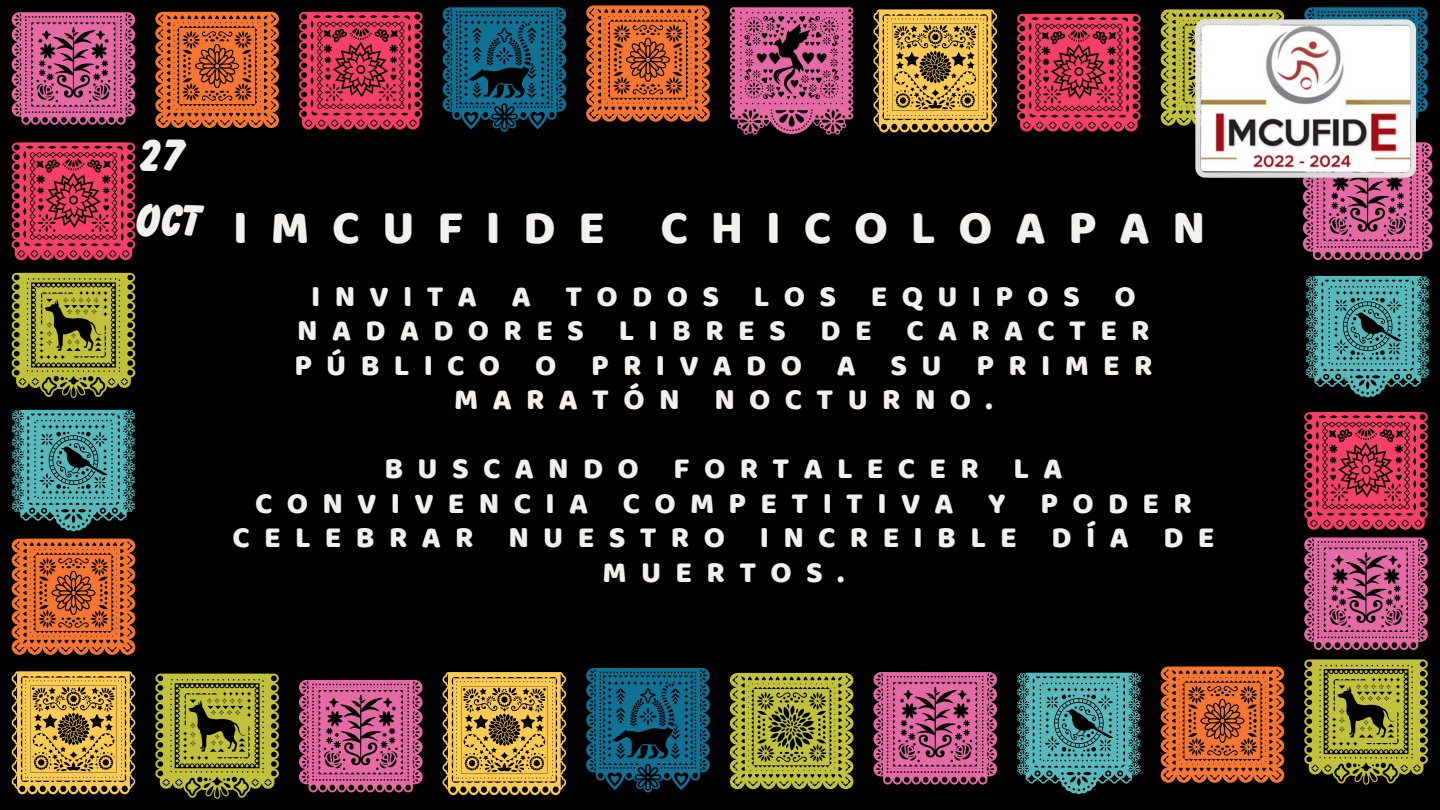
<style>
.page{position:relative;width:1440px;height:810px;background:#000}
.page>*{position:absolute;margin:0;border:0;box-sizing:border-box;transform-origin:0 0}
.t1{font:48.3px "Baloo Thambi";letter-spacing:.475em;color:#f2f1ee}
.t2{font:700 expanded 46.8px/65.3px "Balloon D";color:#f2f1ee}
.t3{font:30.3px/34.5px "Baloo Thambi";letter-spacing:.475em;color:#f2f1ee;text-align:center}
</style>
<div class="page">
<svg style="left:12px;top:410px;width:123px;height:121px"></svg>
<svg style="left:12px;top:273px;width:123px;height:125px"></svg>
<svg style="left:12px;top:142px;width:123px;height:118px;background:#b42e4c"></svg>
<svg style="left:730px;top:673px;width:123px;height:116px;background:#93932d"></svg>
<svg style="left:12px;top:539px;width:123px;height:116px;background:#c05c27"></svg>
<svg style="left:155px;top:674px;width:124px;height:125px"></svg>
<svg style="left:12px;top:671px;width:123px;height:123px;background:#ba953d"></svg>
<svg style="left:873px;top:672px;width:124px;height:113px;background:#ab4e7a"></svg>
<svg style="left:1017px;top:673px;width:124px;height:121px"></svg>
<svg style="left:1304px;top:412px;width:124px;height:118px;background:#b32e4b"></svg>
<svg style="left:1303px;top:142px;width:130px;height:118px;background:#a74c78"></svg>
<svg style="left:1161px;top:667px;width:123px;height:116px;background:#c05c26"></svg>
<svg style="left:1306px;top:276px;width:123px;height:121px"></svg>
<svg style="left:299px;top:680px;width:124px;height:112px;background:#ab4e7a"></svg>
<svg style="left:586px;top:668px;width:124px;height:124px"></svg>
<svg style="left:12px;top:12px;width:123px;height:113px;background:#ac4e7b"></svg>
<svg style="left:730px;top:7px;width:123px;height:128px"></svg>
<svg style="left:443px;top:7px;width:123px;height:125px"></svg>
<svg style="left:155px;top:12px;width:124px;height:116px;background:#bf5b26"></svg>
<svg style="left:299px;top:12px;width:124px;height:118px;background:#b22e4b"></svg>
<svg style="left:1161px;top:9px;width:123px;height:117px;background:#9a9a33"></svg>
<svg style="left:873px;top:9px;width:124px;height:123px;background:#b8943d"></svg>
<svg style="left:1304px;top:7px;width:124px;height:112px;background:#105872"></svg>
<svg style="left:586px;top:5px;width:124px;height:117px;background:#be5b26"></svg>
<svg style="left:1017px;top:14px;width:124px;height:118px;background:#b22e4b"></svg>
<svg style="left:443px;top:672px;width:123px;height:123px;background:#ba953d"></svg>
<svg style="left:1304px;top:659px;width:124px;height:126px"></svg>
<svg style="left:1304px;top:537px;width:124px;height:113px;background:#ab4e7a"></svg>
<img style="left:1196px;top:20px;width:220px;height:159px">
<p class="t2" style="left:136px;top:130px;width:67px">27 oct</p>
<p class="t1" style="left:233px;top:192px;width:974px">IMCUFIDE CHICOLOAPAN</p>
<p class="t3" style="left:294px;top:280px;width:860px">INVITA A TODOS LOS EQUIPOS O<br>NADADORES LIBRES DE CARACTER<br>PÚBLICO O PRIVADO A SU PRIMER<br>MARATÓN NOCTURNO.</p>
<p class="t3" style="left:232px;top:453px;width:984px">BUSCANDO FORTALECER LA<br>CONVIVENCIA COMPETITIVA Y PODER<br>CELEBRAR NUESTRO INCREIBLE DÍA DE<br>MUERTOS.</p>
</div>
